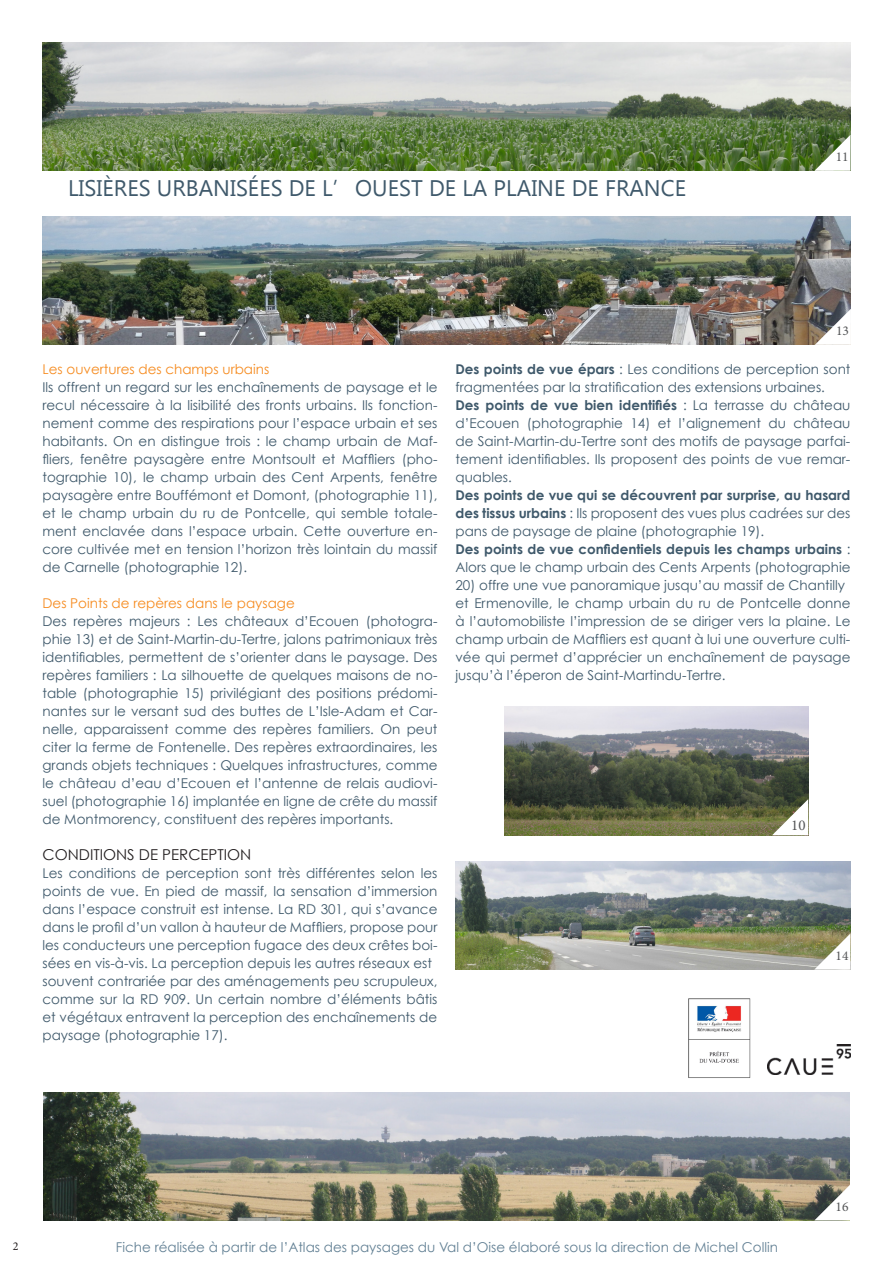
<style>
.page{position:relative;width:893px;height:1263px;background:#fff}
.page>*{position:absolute;margin:0;border:0;box-sizing:border-box;transform-origin:0 0}
.t1{font:22.5px "Microsoft Tai Le";color:#3f596b}
.t2{font:15px "Century Gothic";color:#231f20}
.t3{font:15px "Minion Pro";color:#545557}
.t4{font:13.5px/18px "Century Gothic";color:#3f596b;text-align:justify}
.t5{font:13.5px "Century Gothic";color:#628094}
.t6{font:13.5px "Century Gothic";color:#f68b1f}
.t7{font:13.5px "Minion Pro";color:#545557}
.t8{font:12px "Minion Pro";color:#231f20}
.s1{font-weight:700}
</style>
<div class="page">
<img style="left:767px;top:1044px;width:83px;height:31px">
<img style="left:688px;top:998px;width:63px;height:80px">
<img style="left:43px;top:1092px;width:807px;height:128px">
<img style="left:43px;top:43px;width:807px;height:128px">
<img style="left:505px;top:707px;width:303px;height:128px">
<img style="left:43px;top:217px;width:807px;height:128px">
<svg style="left:772px;top:799px;width:36px;height:36px"></svg>
<svg style="left:814px;top:135px;width:36px;height:36px"></svg>
<svg style="left:815px;top:309px;width:36px;height:36px"></svg>
<svg style="left:814px;top:1184px;width:36px;height:36px"></svg>
<img style="left:456px;top:862px;width:394px;height:107px">
<svg style="left:814px;top:933px;width:36px;height:36px"></svg>
<p class="t1" style="left:68px;top:175px;width:620px">LISIÈRES URBANISÉES DE L’OUEST DE LA PLAINE DE FRANCE</p>
<p class="t7" style="left:836px;top:148px;width:14px">11</p>
<p class="t7" style="left:836px;top:322px;width:14px">13</p>
<p class="t6" style="left:43px;top:361px;width:228px">Les ouvertures des champs urbains</p>
<p class="t4" style="left:43px;top:378px;width:396px">Ils offrent un regard sur les enchaînements de paysage et le recul nécessaire à la lisibilité des fronts urbains. Ils fonction&shy;nement comme des respirations pour l’espace urbain et ses habitants. On en distingue trois : le champ urbain de Maf&shy;fliers, fenêtre paysagère entre Montsoult et Maffliers (pho&shy;tographie 10), le champ urbain des Cent Arpents, fenêtre paysagère entre Bouffémont et Domont, (photographie 11), et le champ urbain du ru de Pontcelle, qui semble totale&shy;ment enclavée dans l’espace urbain. Cette ouverture en&shy;core cultivée met en tension l’horizon très lointain du massif de Carnelle (photographie 12).</p>
<p class="t6" style="left:43px;top:595px;width:254px">Des Points de repères dans le paysage</p>
<p class="t4" style="left:43px;top:612px;width:396px">Des repères majeurs : Les châteaux d’Ecouen (photogra&shy;phie 13) et de Saint-Martin-du-Tertre, jalons patrimoniaux très identifiables, permettent de s’orienter dans le paysage. Des repères familiers : La silhouette de quelques maisons de no&shy;table (photographie 15) privilégiant des positions prédomi&shy;nantes sur le versant sud des buttes de L’Isle-Adam et Car&shy;nelle, apparaissent comme des repères familiers. On peut citer la ferme de Fontenelle. Des repères extraordinaires, les grands objets techniques : Quelques infrastructures, comme le château d’eau d’Ecouen et l’antenne de relais audiovi&shy;suel (photographie 16) implantée en ligne de crête du massif de Montmorency, constituent des repères importants.</p>
<p class="t2" style="left:43px;top:846px;width:210px">CONDITIONS DE PERCEPTION</p>
<p class="t4" style="left:43px;top:864px;width:396px">Les conditions de perception sont très différentes selon les points de vue. En pied de massif, la sensation d’immersion dans l’espace construit est intense. La RD 301, qui s’avance dans le profil d’un vallon à hauteur de Maffliers, propose pour les conducteurs une perception fugace des deux crêtes boi&shy;sées en vis-à-vis. La perception depuis les autres réseaux est</p>
<p class="t4" style="left:43px;top:972px;width:396px">souvent contrariée par des aménagements peu scrupuleux, comme sur la RD 909. Un certain nombre d’éléments bâtis et végétaux entravent la perception des enchaînements de</p>
<p class="t4" style="left:43px;top:1026px;width:187px">paysage (photographie 17).</p>
<p class="t4" style="left:455px;top:360px;width:396px"><span class="s1">Des points de vue épars</span> : Les conditions de perception sont fragmentées par la stratification des extensions urbaines.</p>
<p class="t4" style="left:455px;top:396px;width:396px"><span class="s1">Des points de vue bien identifiés</span> : La terrasse du château d’Ecouen (photographie 14) et l’alignement du château de Saint-Martin-du-Tertre sont des motifs de paysage parfai&shy;tement identifiables. Ils proposent des points de vue remar&shy;quables.</p>
<p class="t4" style="left:455px;top:486px;width:396px"><span class="s1">Des points de vue qui se découvrent par surprise, au hasard des tissus urbains</span> : Ils proposent des vues plus cadrées sur des pans de paysage de plaine (photographie 19).</p>
<p class="t4" style="left:455px;top:540px;width:396px"><span class="s1">Des points de vue confidentiels depuis les champs urbains</span> :<br>Alors que le champ urbain des Cents Arpents (photographie</p>
<p class="t4" style="left:455px;top:576px;width:391px">20) offre une vue panoramique jusqu’au massif de Chantilly</p>
<p class="t4" style="left:455px;top:594px;width:396px">et Ermenoville, le champ urbain du ru de Pontcelle donne à l’automobiliste l’impression de se diriger vers la plaine. Le champ urbain de Maffliers est quant à lui une ouverture culti&shy;vée qui permet d’apprécier un enchaînement de paysage jusqu’à l’éperon de Saint-Martindu-Tertre.</p>
<p class="t3" style="left:791px;top:815px;width:16px">10</p>
<p class="t7" style="left:836px;top:946px;width:14px">14</p>
<p class="t8" style="left:13px;top:1238px;width:7px">2</p>
<p class="t5" style="left:116px;top:1239px;width:663px">Fiche réalisée à partir de l’Atlas des paysages du Val d’Oise élaboré sous la direction de Michel Collin</p>
<p class="t7" style="left:836px;top:1197px;width:14px">16</p>
</div>
